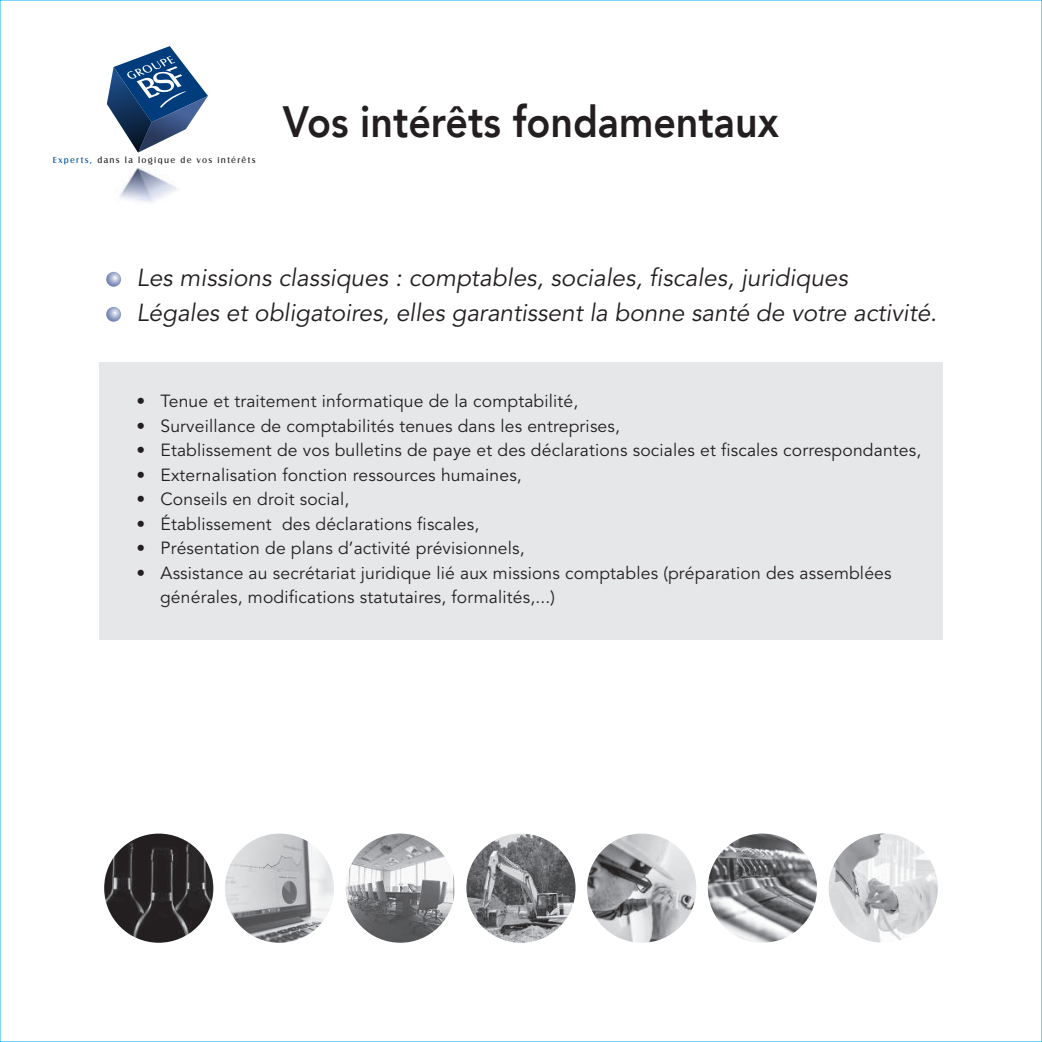
<style>
.page{position:relative;width:1042px;height:1042px;background:#fff}
.page>*{position:absolute;margin:0;border:0;box-sizing:border-box;transform-origin:0 0}
.t1{font:800 43.75px "Avenir";color:#231f20;scale:.9 1}
.t2{font:italic 24.5px/35px "Avenir";letter-spacing:-.005em;color:#231f20}
.t3{font:17.5px/24.5px "Avenir";letter-spacing:.01em;color:#231f20}
.t4{font:9.1px "Castle T";letter-spacing:.15em;color:#231f20}
.s1{color:#01529a}
</style>
<div class="page">
<div style="left:99px;top:362px;width:844px;height:278px;background:#e6e7e9"></div>
<img style="left:106px;top:103px;width:71px;height:100px">
<svg style="left:107px;top:46px;width:101px;height:106px"></svg>
<svg style="left:106px;top:272px;width:15px;height:15px"></svg>
<svg style="left:106px;top:307px;width:15px;height:15px"></svg>
<img style="left:587px;top:833px;width:109px;height:110px;border-radius:55px">
<img style="left:346px;top:833px;width:109px;height:110px;border-radius:55px">
<img style="left:225px;top:833px;width:109px;height:110px;border-radius:55px">
<img style="left:104px;top:833px;width:109px;height:110px;border-radius:55px">
<img style="left:828px;top:833px;width:110px;height:110px;border-radius:55px">
<img style="left:708px;top:833px;width:109px;height:110px;border-radius:55px">
<img style="left:466px;top:833px;width:109px;height:110px;border-radius:55px">
<p class="t4" style="left:53px;top:154px;width:204px"><span class="s1">Experts,</span> dans la logique de vos intérêts</p>
<h1 class="t1" style="left:283px;top:87px;width:552px">Vos intérêts fondamentaux</h1>
<h2 class="t2" style="left:136px;top:261px;width:802px">Les missions classiques : comptables, sociales, fiscales, juridiques<br>Légales et obligatoires, elles garantissent la bonne santé de votre activité.</h2>
<p class="t3" style="left:136px;top:389px;width:443px">• Tenue et traitement informatique de la comptabilité,</p>
<p class="t3" style="left:136px;top:414px;width:485px">• Surveillance de comptabilités tenues dans les entreprises,</p>
<p class="t3" style="left:136px;top:438px;width:786px">• Etablissement de vos bulletins de paye et des déclarations sociales et fiscales correspondantes,</p>
<p class="t3" style="left:136px;top:463px;width:387px">• Externalisation fonction ressources humaines,</p>
<p class="t3" style="left:136px;top:487px;width:214px">• Conseils en droit social,</p>
<p class="t3" style="left:136px;top:512px;width:344px">• Établissement des déclarations fiscales,</p>
<p class="t3" style="left:136px;top:536px;width:390px">• Présentation de plans d’activité prévisionnels,</p>
<p class="t3" style="left:160px;top:561px;width:733px;text-indent:-24px">• Assistance au secrétariat juridique lié aux missions comptables (préparation des assemblées générales, modifications statutaires, formalités,...)</p>
</div>
